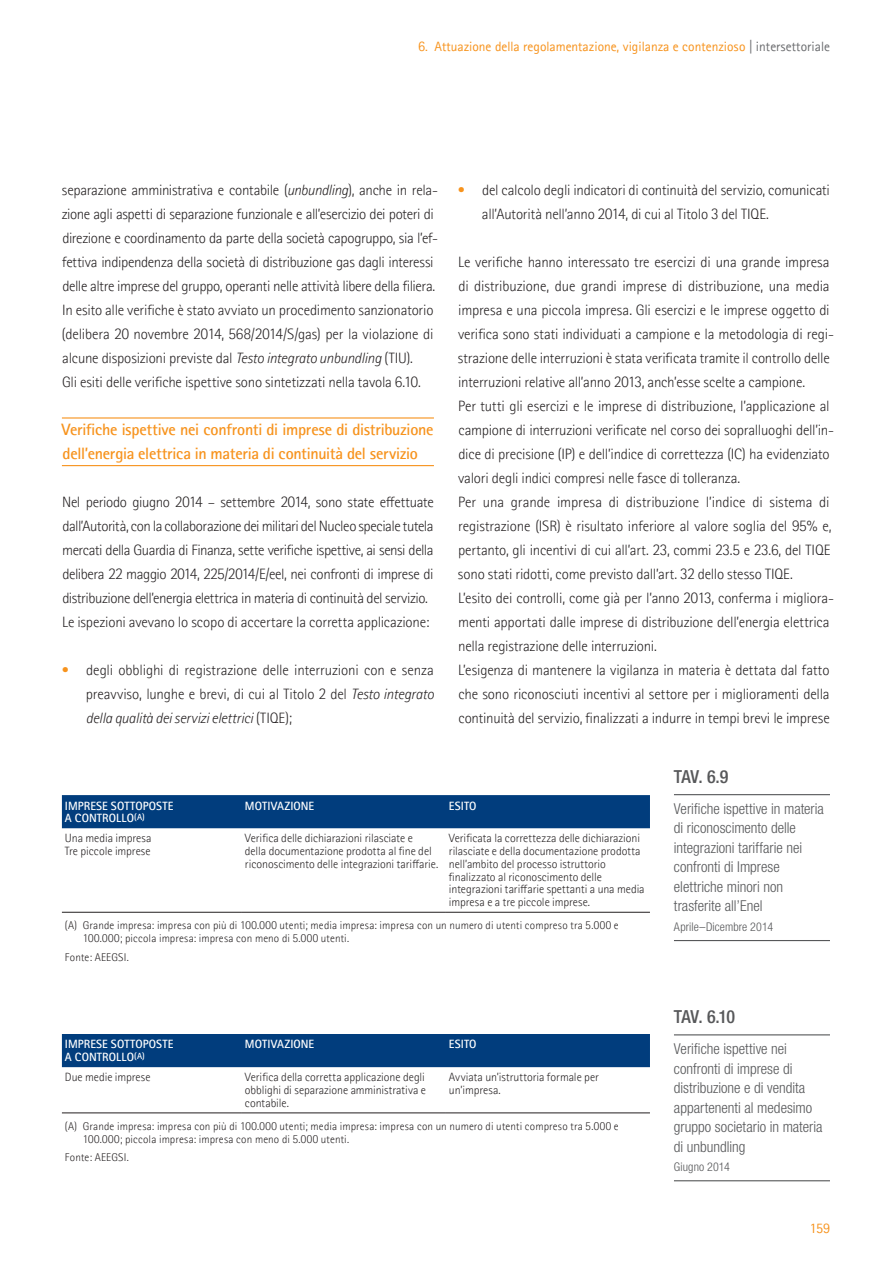
<style>
.page{position:relative;width:893px;height:1263px;background:#fff}
.page>*{position:absolute;margin:0;border:0;box-sizing:border-box;transform-origin:0 0}
.t1{font:500 condensed 18px "Helvetica Neue LT Pro";letter-spacing:-.04em;color:#57585a}
.t2{font:600 16.5px/24px "Rotis II Sans Pro";letter-spacing:-.015em;color:#f7931d}
.t3{font:300 15px/24px "Rotis II Sans Pro";letter-spacing:-.015em;color:#231f20}
.t4{font:300 condensed 15px/19.5px "Helvetica Neue LT Pro";color:#57585a}
.t5{font:13.5px "Rotis II Sans Pro";color:#f7931d}
.t6{font:300 12px/12.8px "Rotis II Sans Pro";letter-spacing:-.005em;color:#231f20}
.t7{font:600 12px/12.8px "Rotis II Sans Pro";letter-spacing:.005em;color:#fff}
.t8{font:300 condensed 12px "Helvetica Neue LT Pro";letter-spacing:.01em;color:#57585a}
.t9{font:300 11.25px/12.8px "Rotis II Sans Pro";letter-spacing:.015em;color:#231f20}
.s1{color:#6c6d70}
.s2{font-style:italic}
.s3{color:#f7931d}
</style>
<div class="page">
<hr style="left:62px;top:417px;width:372px;height:2px;background:#f7931d">
<hr style="left:62px;top:465px;width:372px;height:1px;background:#f7931d">
<hr style="left:674px;top:1034px;width:156px;height:1px;background:#57585a">
<hr style="left:674px;top:1180px;width:156px;height:1px;background:#57585a">
<hr style="left:674px;top:794px;width:156px;height:1px;background:#57585a">
<hr style="left:674px;top:940px;width:156px;height:1px;background:#57585a">
<div style="left:62px;top:795px;width:588px;height:33px;background:#013d7d"></div>
<hr style="left:62px;top:912px;width:180px;height:1px;background:#231f20">
<hr style="left:242px;top:912px;width:204px;height:1px;background:#231f20">
<hr style="left:446px;top:912px;width:204px;height:1px;background:#231f20">
<div style="left:62px;top:1034px;width:588px;height:33px;background:#013d7d"></div>
<hr style="left:62px;top:1113px;width:180px;height:1px;background:#231f20">
<hr style="left:242px;top:1113px;width:204px;height:1px;background:#231f20">
<hr style="left:446px;top:1113px;width:204px;height:1px;background:#231f20">
<p class="t5" style="left:418px;top:39px;width:413px">6. Attuazione della regolamentazione, vigilanza e contenzioso <span class="s1">| intersettoriale</span></p>
<p class="t3" style="left:62px;top:178px;width:378px">separazione amministrativa e contabile (<span class="s2">unbundling</span>), anche in rela&shy;zione agli aspetti di separazione funzionale e all’esercizio dei poteri di direzione e coordinamento da parte della società capogruppo, sia l’ef&shy;fettiva indipendenza della società di distribuzione gas dagli interessi delle altre imprese del gruppo, operanti nelle attività libere della filiera.<br>In esito alle verifiche è stato avviato un procedimento sanzionatorio (delibera 20 novembre 2014, 568/2014/S/gas) per la violazione di alcune disposizioni previste dal <span class="s2">Testo integrato unbundling</span> (TIU).<br>Gli esiti delle verifiche ispettive sono sintetizzati nella tavola 6.10.</p>
<p class="t2" style="left:62px;top:417px;width:374px">Verifiche ispettive nei confronti di imprese di distribuzione dell’energia elettrica in materia di continuità del servizio</p>
<p class="t3" style="left:62px;top:490px;width:373px">Nel periodo giugno 2014 – settembre 2014, sono state effettuate dall’Autorità, con la collaborazione dei militari del Nucleo speciale tutela mercati della Guardia di Finanza, sette verifiche ispettive, ai sensi della delibera 22 maggio 2014, 225/2014/E/eel, nei confronti di imprese di distribuzione dell’energia elettrica in materia di continuità del servizio.<br>Le ispezioni avevano lo scopo di accertare la corretta applicazione:</p>
<p class="t3" style="left:86px;top:658px;width:349px;text-align:justify;text-indent:-24px"><span class="s3">•</span> degli obblighi di registrazione delle interruzioni con e senza preavviso, lunghe e brevi, di cui al Titolo 2 del <span class="s2">Testo integrato della qualità dei servizi elettrici</span> (TIQE);</p>
<p class="t3" style="left:482px;top:178px;width:350px;text-indent:-24px"><span class="s3">•</span> del calcolo degli indicatori di continuità del servizio, comunicati all’Autorità nell’anno 2014, di cui al Titolo 3 del TIQE.</p>
<p class="t3" style="left:458px;top:250px;width:378px">Le verifiche hanno interessato tre esercizi di una grande impresa di distribuzione, due grandi imprese di distribuzione, una media impresa e una piccola impresa. Gli esercizi e le imprese oggetto di verifica sono stati individuati a campione e la metodologia di regi&shy;strazione delle interruzioni è stata verificata tramite il controllo delle interruzioni relative all’anno 2013, anch’esse scelte a campione.<br>Per tutti gli esercizi e le imprese di distribuzione, l’applicazione al campione di interruzioni verificate nel corso dei sopralluoghi dell’in&shy;dice di precisione (IP) e dell’indice di correttezza (IC) ha evidenziato valori degli indici compresi nelle fasce di tolleranza.<br>Per una grande impresa di distribuzione l’indice di sistema di registrazione (ISR) è risultato inferiore al valore soglia del 95% e, pertanto, gli incentivi di cui all’art. 23, commi 23.5 e 23.6, del TIQE sono stati ridotti, come previsto dall’art. 32 dello stesso TIQE.<br>L’esito dei controlli, come già per l’anno 2013, conferma i migliora&shy;menti apportati dalle imprese di distribuzione dell’energia elettrica nella registrazione delle interruzioni.<br>L’esigenza di mantenere la vigilanza in materia è dettata dal fatto che sono riconosciuti incentivi al settore per i miglioramenti della continuità del servizio, finalizzati a indurre in tempi brevi le imprese</p>
<p class="t7" style="left:65px;top:799px;width:110px">IMPRESE SOTTOPOSTE<br>A CONTROLLO<sup>(A)</sup></p>
<p class="t7" style="left:245px;top:799px;width:71px">MOTIVAZIONE</p>
<p class="t7" style="left:449px;top:799px;width:29px">ESITO</p>
<p class="t6" style="left:65px;top:832px;width:88px">Una media impresa<br>Tre piccole imprese</p>
<p class="t6" style="left:245px;top:832px;width:195px">Verifica delle dichiarazioni rilasciate e<br>della documentazione prodotta al fine del riconoscimento delle integrazioni tariffarie.</p>
<p class="t6" style="left:449px;top:832px;width:197px">Verificata la correttezza delle dichiarazioni rilasciate e della documentazione prodotta nell’ambito del processo istruttorio finalizzato al riconoscimento delle integrazioni tariffarie spettanti a una media impresa e a tre piccole imprese.</p>
<p class="t9" style="left:83px;top:919px;width:537px;text-indent:-18px">(A) Grande impresa: impresa con più di 100.000 utenti; media impresa: impresa con un numero di utenti compreso tra 5.000 e<br>100.000; piccola impresa: impresa con meno di 5.000 utenti.</p>
<p class="t9" style="left:65px;top:950px;width:65px">Fonte: AEEGSI.</p>
<p class="t7" style="left:65px;top:1038px;width:110px">IMPRESE SOTTOPOSTE<br>A CONTROLLO<sup>(A)</sup></p>
<p class="t7" style="left:245px;top:1038px;width:71px">MOTIVAZIONE</p>
<p class="t7" style="left:449px;top:1038px;width:29px">ESITO</p>
<p class="t6" style="left:65px;top:1071px;width:87px">Due medie imprese</p>
<p class="t6" style="left:245px;top:1071px;width:183px;text-align:justify">Verifica della corretta applicazione degli obblighi di separazione amministrativa e contabile.</p>
<p class="t6" style="left:449px;top:1071px;width:151px">Avviata un’istruttoria formale per un’impresa.</p>
<p class="t9" style="left:83px;top:1120px;width:537px;text-indent:-18px">(A) Grande impresa: impresa con più di 100.000 utenti; media impresa: impresa con un numero di utenti compreso tra 5.000 e<br>100.000; piccola impresa: impresa con meno di 5.000 utenti.</p>
<p class="t9" style="left:65px;top:1151px;width:65px">Fonte: AEEGSI.</p>
<p class="t1" style="left:674px;top:766px;width:56px">TAV. 6.9</p>
<p class="t4" style="left:674px;top:799px;width:151px">Verifiche ispettive in materia di riconoscimento delle integrazioni tariffarie nei confronti di Imprese elettriche minori non trasferite all’Enel</p>
<p class="t8" style="left:674px;top:920px;width:101px">Aprile–Dicembre 2014</p>
<p class="t1" style="left:674px;top:1006px;width:63px">TAV. 6.10</p>
<p class="t4" style="left:674px;top:1039px;width:150px">Verifiche ispettive nei confronti di imprese di distribuzione e di vendita appartenenti al medesimo gruppo societario in materia di unbundling</p>
<p class="t8" style="left:674px;top:1160px;width:58px">Giugno 2014</p>
<p class="t5" style="left:810px;top:1221px;width:22px">159</p>
</div>
